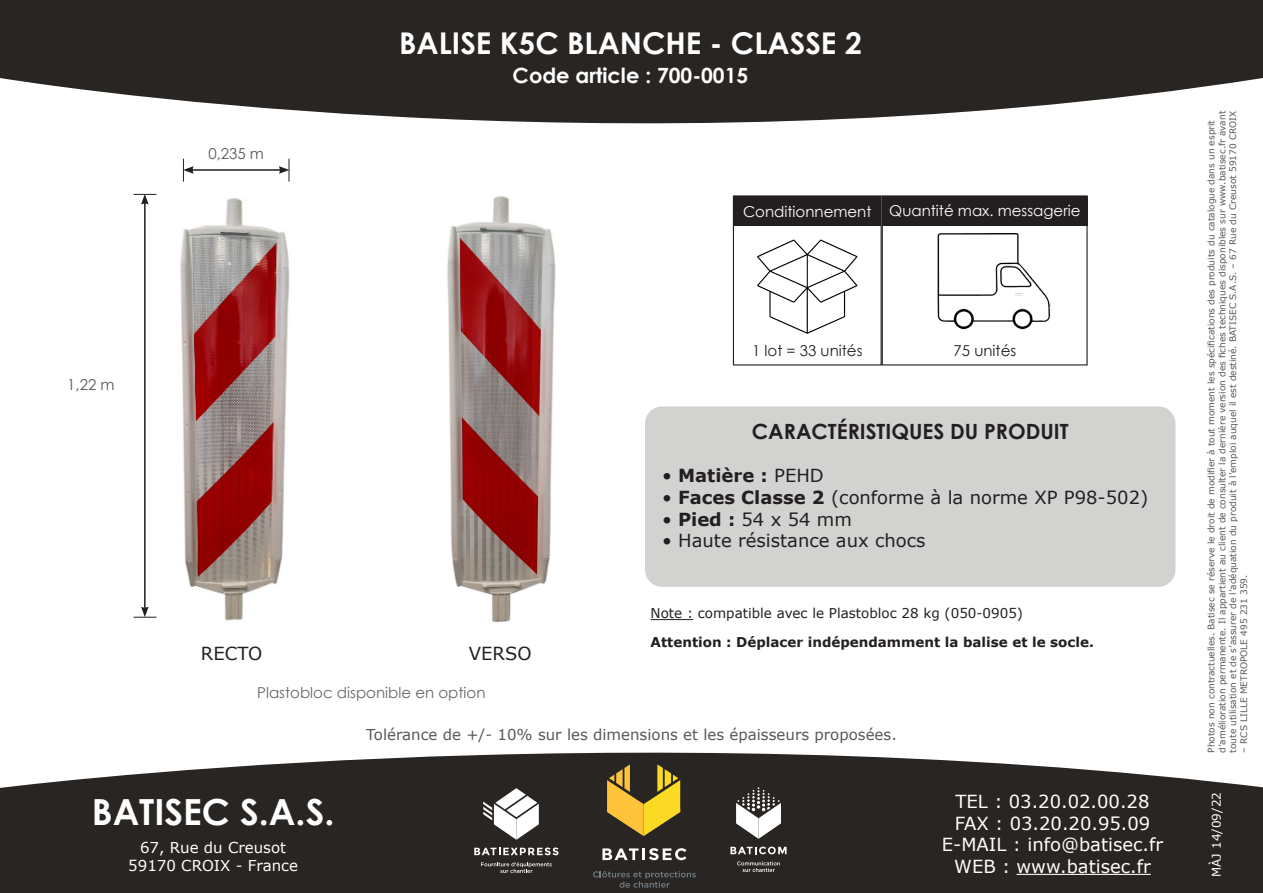
<style>
.page{position:relative;width:1263px;height:893px;background:#fff}
.page>*{position:absolute;margin:0;border:0;box-sizing:border-box;transform-origin:0 0}
.t1{font:700 36px "Century Gothic";color:#fff}
.t2{font:700 30px "Century Gothic";color:#fff}
.t3{font:700 21px "Century Gothic";color:#231f20}
.t4{font:700 21px "Century Gothic";color:#fff}
.t5{font:18px "Verdana";color:#231f20}
.t6{font:18px/21.6px "Verdana";color:#fff;text-align:center}
.t7{font:700 18px "Verdana";color:#231f20}
.t8{font:15px "Verdana";color:#57585a}
.t9{font:15px "Century Gothic";color:#fff}
.t10{font:15px/18px "Verdana";color:#fff;text-align:center}
.t11{font:15px "Century Gothic";color:#66676a}
.t12{font:15px "Century Gothic";color:#231f20}
.t13{font:15px "Century Gothic";color:#57585a}
.t14{font:700 13.5px "Verdana";color:#231f20}
.t15{font:13.5px "Verdana";color:#231f20}
.t16{font:12px "Verdana";color:#fff}
.t17{font:9px/10.8px "Verdana";color:#57585a}
.s1{font-weight:400}
.s2{font-weight:700}
</style>
<div class="page">
<svg style="left:0;top:0;width:1263px;height:176px;fill:#282522"></svg>
<svg style="left:0;top:752px;width:1263px;height:141px;background:#3c3936"></svg>
<hr style="left:1016px;top:874px;width:135px;height:1px;background:#fff">
<svg style="left:607px;top:764px;width:73px;height:72px;background:#997f29"></svg>
<svg style="left:602px;top:848px;width:84px;height:12px"></svg>
<svg style="left:593px;top:871px;width:103px;height:17px;background:#353534"></svg>
<svg style="left:730px;top:847px;width:56px;height:7px"></svg>
<svg style="left:737px;top:861px;width:43px;height:11px"></svg>
<svg style="left:736px;top:787px;width:45px;height:52px"></svg>
<svg style="left:474px;top:847px;width:84px;height:8px"></svg>
<svg style="left:483px;top:788px;width:56px;height:52px"></svg>
<svg style="left:481px;top:862px;width:71px;height:11px"></svg>
<div style="left:645px;top:406px;width:530px;height:181px;background:#d2d3d0;border-radius:17px"></div>
<div style="left:733px;top:195px;width:149px;height:170px;border:1px solid #231f20"></div>
<div style="left:733px;top:196px;width:148px;height:30px;background:#231f20"></div>
<svg style="left:757px;top:239px;width:101px;height:95px"></svg>
<hr style="left:807px;top:255px;width:1px;height:34px;background:#000">
<div style="left:882px;top:196px;width:205px;height:29px;background:#231f20"></div>
<img style="left:937px;top:233px;width:115px;height:97px">
<img style="left:133px;top:176px;width:157px;height:445px">
<hr style="left:144px;top:202px;width:2px;height:407px;background:#231f20">
<svg style="left:134px;top:607px;width:22px;height:11px"></svg>
<svg style="left:134px;top:194px;width:22px;height:11px"></svg>
<hr style="left:191px;top:169px;width:90px;height:2px;background:#231f20">
<svg style="left:183px;top:159px;width:11px;height:23px"></svg>
<svg style="left:279px;top:159px;width:11px;height:23px"></svg>
<div style="left:203px;top:147px;width:66px;height:12px;background:#fff"></div>
<hr style="left:651px;top:619px;width:42px;height:1px;background:#231f20">
<img style="left:375px;top:173px;width:231px;height:449px">
<p class="t13" style="left:67px;top:374px;width:49px">1,22 m</p>
<p class="t13" style="left:208px;top:143px;width:57px">0,235 m</p>
<p class="t2" style="left:399px;top:20px;width:464px">BALISE K5C BLANCHE - CLASSE 2</p>
<p class="t4" style="left:513px;top:59px;width:237px">Code article : 700-0015</p>
<p class="t9" style="left:743px;top:201px;width:130px">Conditionnement</p>
<p class="t9" style="left:889px;top:200px;width:193px">Quantité max. messagerie</p>
<p class="t12" style="left:752px;top:340px;width:112px">1 lot = 33 unités</p>
<p class="t12" style="left:953px;top:340px;width:64px">75 unités</p>
<p class="t3" style="left:752px;top:416px;width:318px">CARACTÉRISTIQUES DU PRODUIT</p>
<p class="t7" style="left:662px;top:463px;width:163px"><span class="s1">•</span> Matière : <span class="s1">PEHD</span></p>
<p class="t5" style="left:662px;top:485px;width:488px">• <span class="s2">Faces Classe 2</span> (conforme à la norme XP P98-502)</p>
<p class="t5" style="left:662px;top:507px;width:191px">• <span class="s2">Pied :</span> 54 x 54 mm</p>
<p class="t5" style="left:662px;top:528px;width:265px">• Haute résistance aux chocs</p>
<p class="t5" style="left:201px;top:641px;width:63px">RECTO</p>
<p class="t5" style="left:469px;top:641px;width:64px">VERSO</p>
<p class="t11" style="left:257px;top:682px;width:230px">Plastobloc disponible en option</p>
<p class="t15" style="left:651px;top:604px;width:374px">Note : compatible avec le Plastobloc 28 kg (050-0905)</p>
<p class="t14" style="left:651px;top:633px;width:445px">Attention : Déplacer indépendamment la balise et le socle.</p>
<h3 class="t8" style="left:366px;top:724px;width:532px">Tolérance de +/- 10% sur les dimensions et les épaisseurs proposées.</h3>
<h1 class="t1" style="left:92px;top:784px;width:244px">BATISEC S.A.S.</h1>
<h3 class="t10" style="left:128px;top:839px;width:171px">67, Rue du Creusot<br>59170 CROIX - France</h3>
<h3 class="t6" style="left:942px;top:790px;width:223px">TEL : 03.20.02.00.28<br>FAX : 03.20.20.95.09<br>E-MAIL : info@batisec.fr<br>WEB : www.batisec.fr</h3>
<p class="t17" style="left:1206px;top:753px;width:643px;rotate:-90deg">Photos non contractuelles. Batisec se réserve le droit de modifier à tout moment les spécifications des produits du catalogue dans un esprit d’amélioration permanente. Il appartient au client de consulter la dernière version des fiches techniques disponibles sur www.batisec.fr avant toute utilisation et de s’assurer de l’adéquation du produit à l’emploi auquel il est destiné. BATISEC S.A.S. – 67 Rue du Creusot 59170 CROIX</p>
<p class="t17" style="left:1238px;top:753px;width:180px;rotate:-90deg">– RCS LILLE METROPOLE 495 231 359.</p>
<p class="t16" style="left:1208px;top:877px;width:86px;rotate:-90deg">MÀJ 14/09/22</p>
</div>
